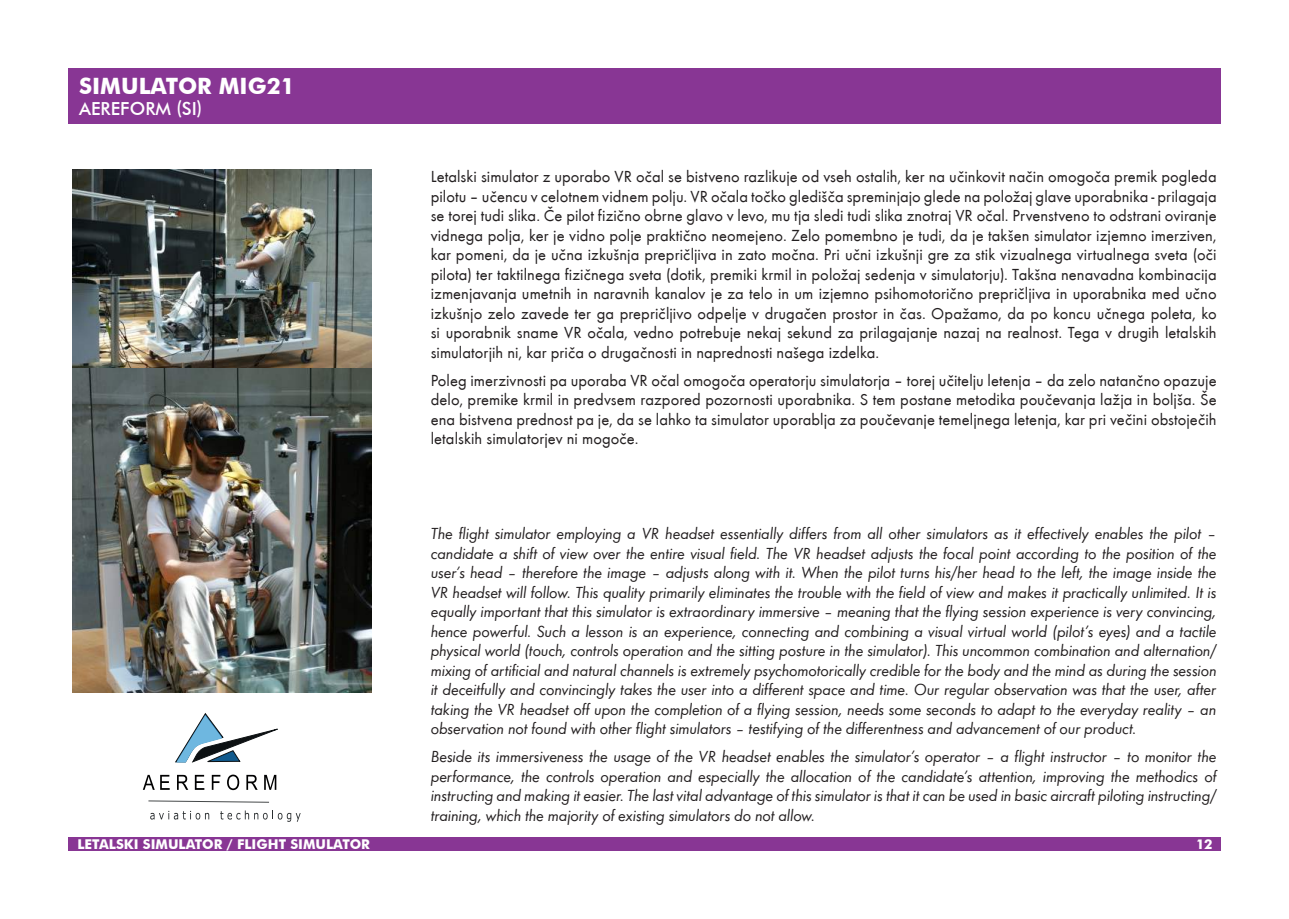
<style>
.page{position:relative;width:1289px;height:919px;background:#fff}
.page>*{position:absolute;margin:0;border:0;box-sizing:border-box;transform-origin:0 0}
.t1{font:700 22.5px "Futura BT";color:#fff}
.t2{font:500 18px "Futura BT";color:#fff}
.t3{font:16.5px/19.5px "Futura T Book Obli";letter-spacing:-.01em;color:#231f20;text-align:justify}
.t4{font:16.5px/19.5px "Futura T";letter-spacing:.005em;color:#231f20;text-align:justify}
.t5{font:700 13.5px "Futura BT";color:#fff}
</style>
<div class="page">
<div style="left:68px;top:837px;width:1152px;height:13px;background:#883694"></div>
<div style="left:68px;top:68px;width:1152px;height:55px;background:#883694"></div>
<svg style="left:150px;top:810px;width:59px;height:9px"></svg>
<svg style="left:220px;top:810px;width:81px;height:11px"></svg>
<svg style="left:148px;top:800px;width:121px;height:3px"></svg>
<svg style="left:143px;top:774px;width:27px;height:15px"></svg>
<svg style="left:177px;top:774px;width:11px;height:15px"></svg>
<svg style="left:195px;top:774px;width:9px;height:15px"></svg>
<svg style="left:212px;top:774px;width:8px;height:15px"></svg>
<svg style="left:227px;top:774px;width:12px;height:16px"></svg>
<svg style="left:246px;top:774px;width:11px;height:15px"></svg>
<svg style="left:264px;top:774px;width:12px;height:15px"></svg>
<svg style="left:175px;top:713px;width:103px;height:49px"></svg>
<img style="left:72px;top:170px;width:299px;height:522px">
<h1 class="t1" style="left:79px;top:72px;width:217px">SIMULATOR MIG21</h1>
<p class="t2" style="left:79px;top:98px;width:125px">AEREFORM (SI)</p>
<p class="t5" style="left:77px;top:835px;width:294px">LETALSKI SIMULATOR / FLIGHT SIMULATOR</p>
<p class="t4" style="left:431px;top:167px;width:787px">Letalski simulator z uporabo VR očal se bistveno razlikuje od vseh ostalih, ker na učinkovit način omogoča premik pogleda pilotu – učencu v celotnem vidnem polju. VR očala točko gledišča spreminjajo glede na položaj glave uporabnika - prilagaja se torej tudi slika. Če pilot fizično obrne glavo v levo, mu tja sledi tudi slika znotraj VR očal. Prvenstveno to odstrani oviranje vidnega polja, ker je vidno polje praktično neomejeno. Zelo pomembno je tudi, da je takšen simulator izjemno imerziven, kar pomeni, da je učna izkušnja prepričljiva in zato močna. Pri učni izkušnji gre za stik vizualnega virtualnega sveta (oči pilota) ter taktilnega fizičnega sveta (dotik, premiki krmil in položaj sedenja v simulatorju). Takšna nenavadna kombinacija izmenjavanja umetnih in naravnih kanalov je za telo in um izjemno psihomotorično prepričljiva in uporabnika med učno izkušnjo zelo zavede ter ga prepričljivo odpelje v drugačen prostor in čas. Opažamo, da po koncu učnega poleta, ko si uporabnik sname VR očala, vedno potrebuje nekaj sekund za prilagajanje nazaj na realnost. Tega v drugih letalskih simulatorjih ni, kar priča o drugačnosti in naprednosti našega izdelka.</p>
<p class="t4" style="left:431px;top:370px;width:787px">Poleg imerzivnosti pa uporaba VR očal omogoča operatorju simulatorja – torej učitelju letenja – da zelo natančno opazuje delo, premike krmil in predvsem razpored pozornosti uporabnika. S tem postane metodika poučevanja lažja in boljša. Še ena bistvena prednost pa je, da se lahko ta simulator uporablja za poučevanje temeljnega letenja, kar pri večini obstoječih letalskih simulatorjev ni mogoče.</p>
<p class="t3" style="left:431px;top:524px;width:787px">The flight simulator employing a VR headset essentially differs from all other simulators as it effectively enables the pilot – candidate a shift of view over the entire visual field. The VR headset adjusts the focal point according to the position of the user’s head – therefore the image – adjusts along with it. When the pilot turns his/her head to the left, the image inside the VR headset will follow. This quality primarily eliminates the trouble with the field of view and makes it practically unlimited. It is equally important that this simulator is extraordinary immersive – meaning that the flying session experience is very convincing, hence powerful. Such a lesson is an experience, connecting and combining a visual virtual world (pilot’s eyes) and a tactile physical world (touch, controls operation and the sitting posture in the simulator). This uncommon combination and alternation/ mixing of artificial and natural channels is extremely psychomotorically credible for the body and the mind as during the session it deceitfully and convincingly takes the user into a different space and time. Our regular observation was that the user, after taking the VR headset off upon the completion of a flying session, needs some seconds to adapt to the everyday reality – an observation not found with other flight simulators – testifying of the differentness and advancement of our product.</p>
<p class="t3" style="left:431px;top:747px;width:787px">Beside its immersiveness the usage of the VR headset enables the simulator’s operator – a flight instructor – to monitor the performance, the controls operation and especially the allocation of the candidate’s attention, improving the methodics of instructing and making it easier. The last vital advantage of this simulator is that it can be used in basic aircraft piloting instructing/ training, which the majority of existing simulators do not allow.</p>
<p class="t5" style="left:1196px;top:835px;width:18px">12</p>
</div>
